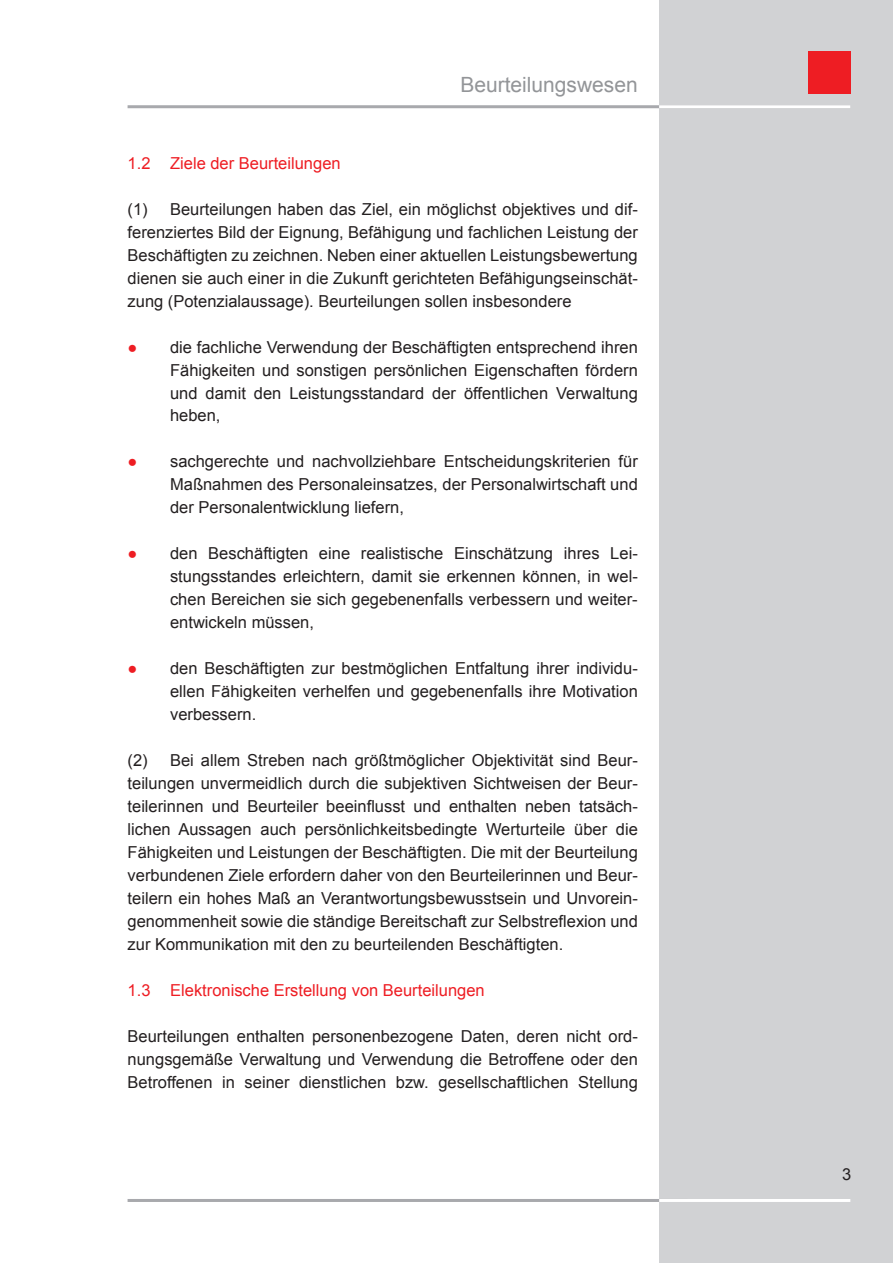
<style>
.page{position:relative;width:893px;height:1263px;background:#fff}
.page>*{position:absolute;margin:0;border:0;box-sizing:border-box;transform-origin:0 0}
.t1{font:21px "Arial";color:#939598}
.t2{font:16.5px/23px "Arial";color:#231f20;text-align:justify}
.t3{font:16.5px "Arial";color:#ee1d23}
.s1{font-style:italic;color:#ee1d23}
</style>
<div class="page">
<div style="left:659px;top:0;width:234px;height:1263px;background:#d1d2d4"></div>
<div style="left:808px;top:51px;width:43px;height:43px;background:#ee1d23"></div>
<hr style="left:128px;top:105px;width:722px;height:3px;background:#a8a9ad">
<hr style="left:659px;top:105px;width:191px;height:3px;background:#fff">
<hr style="left:128px;top:1199px;width:722px;height:3px;background:#a8a9ad">
<hr style="left:659px;top:1199px;width:191px;height:3px;background:#fff">
<p class="t1" style="left:460px;top:71px;width:179px">Beurteilungswesen</p>
<p class="t3" style="left:128px;top:152px;width:215px">1.2 Ziele der Beurteilungen</p>
<p class="t2" style="left:128px;top:198px;width:512px">(1) Beurteilungen haben das Ziel, ein möglichst objektives und dif&shy;ferenziertes Bild der Eignung, Befähigung und fachlichen Leistung der Beschäftigten zu zeichnen. Neben einer aktuellen Leistungsbewertung dienen sie auch einer in die Zukunft gerichteten Befähigungseinschät&shy;zung (Potenzialaussage). Beurteilungen sollen insbesondere</p>
<p class="t2" style="left:170px;top:335px;width:469px;text-indent:-43px"><span class="s1">●</span> die fachliche Verwendung der Beschäftigten entsprechend ihren Fähigkeiten und sonstigen persönlichen Eigenschaften fördern und damit den Leistungsstandard der öffentlichen Verwaltung heben,</p>
<p class="t2" style="left:170px;top:450px;width:469px;text-indent:-43px"><span class="s1">●</span> sachgerechte und nachvollziehbare Entscheidungskriterien für Maßnahmen des Personaleinsatzes, der Personalwirtschaft und der Personalentwicklung liefern,</p>
<p class="t2" style="left:170px;top:542px;width:469px;text-indent:-43px"><span class="s1">●</span> den Beschäftigten eine realistische Einschätzung ihres Lei&shy;stungsstandes erleichtern, damit sie erkennen können, in wel&shy;chen Bereichen sie sich gegebenenfalls verbessern und weiter&shy;entwickeln müssen,</p>
<p class="t2" style="left:170px;top:657px;width:469px;text-indent:-43px"><span class="s1">●</span> den Beschäftigten zur bestmöglichen Entfaltung ihrer individu&shy;ellen Fähigkeiten verhelfen und gegebenenfalls ihre Motivation verbessern.</p>
<p class="t2" style="left:128px;top:749px;width:512px">(2) Bei allem Streben nach größtmöglicher Objektivität sind Beur&shy;teilungen unvermeidlich durch die subjektiven Sichtweisen der Beur&shy;teilerinnen und Beurteiler beeinflusst und enthalten neben tatsäch&shy;lichen Aussagen auch persönlichkeitsbedingte Werturteile über die Fähigkeiten und Leistungen der Beschäftigten. Die mit der Beurteilung verbundenen Ziele erfordern daher von den Beurteilerinnen und Beur&shy;teilern ein hohes Maß an Verantwortungsbewusstsein und U nvorein&shy;genommenheit sowie die ständige Bereitschaft zur Selbstreflexion und zur Kommunikation mit den zu beurteilenden Beschäftigten.</p>
<p class="t3" style="left:128px;top:979px;width:359px">1.3 Elektronische Erstellung von Beurteilungen</p>
<p class="t2" style="left:128px;top:1024px;width:512px">Beurteilungen enthalten personenbezogene Daten, deren nicht ord&shy;nungsgemäße Verwaltung und Verwendung die Betroffene oder den Betroffenen in seiner dienstlichen bzw. gesellschaftlichen Stellung</p>
<p class="t2" style="left:842px;top:1163px;width:11px">3</p>
</div>
